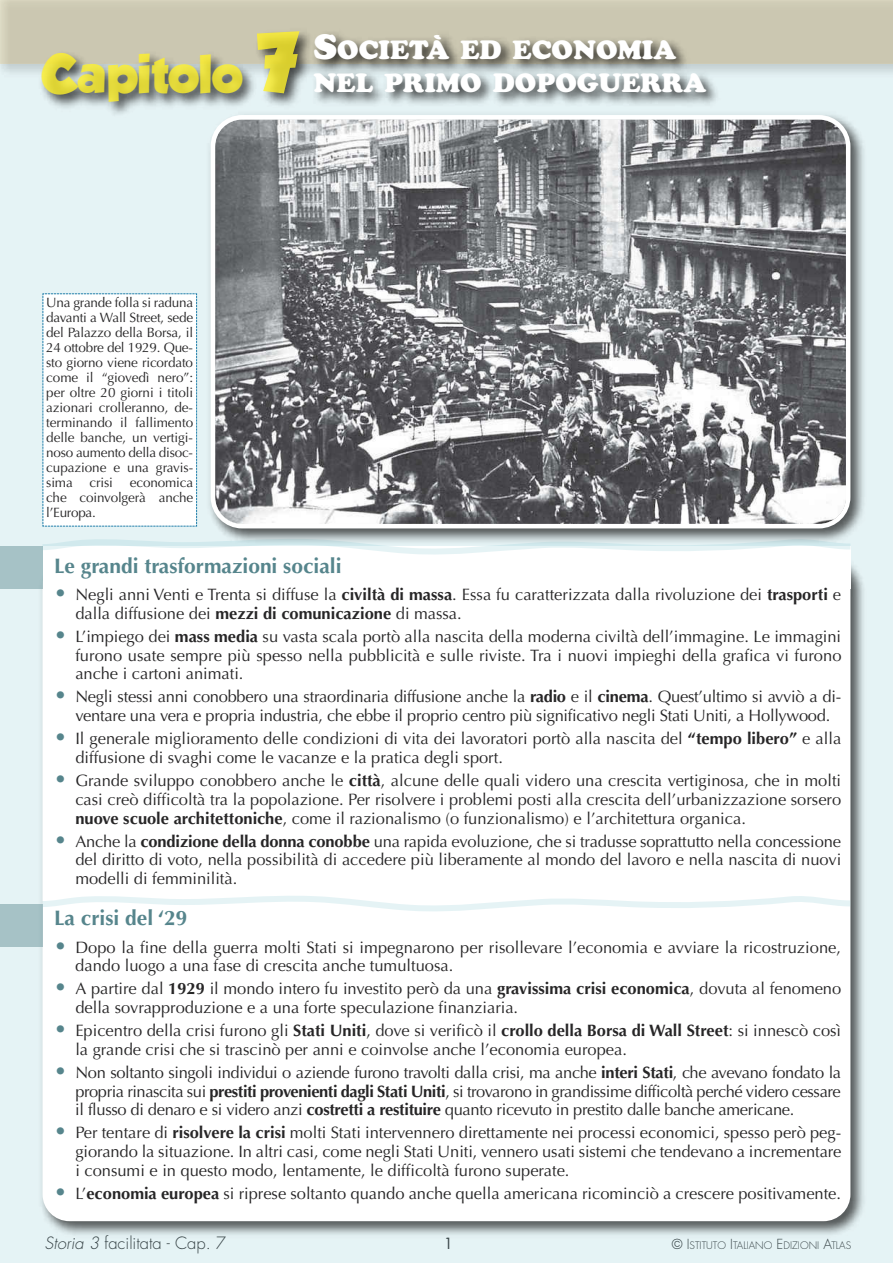
<style>
.page{position:relative;width:893px;height:1263px;background:#e5f3f5}
.page>*{position:absolute;margin:0;border:0;box-sizing:border-box;transform-origin:0 0}
.t1{font:47.55px "GROBOLD";color:rgb(255 241 42/.8)}
.t2{font:26.25px/33.2px "Cooper Black Std";color:#fff}
.t3{font:700 21px "Optima";color:#56858c}
.t4{font:16.5px/18.8px "Optima";color:#272627}
.t5{font:300 16.5px "Futura";color:#272627}
.t6{font:15px "Futura";color:#272627}
.t7{font:13.5px/15px "Optima";letter-spacing:-.01em;color:#272627;text-align:justify}
.t8{font:300 10.2px "Futura";color:#272627}
.s1{font-size:75px}
.s2{font-size:35.1px}
.s3{font-size:21px;color:#56858c}
.s4{font-weight:700}
.s5{font-style:italic}
.s6{font-size:13.5px}
</style>
<div class="page">
<img style="left:36px;top:560px;width:828px;height:675px">
<div style="left:43px;top:558px;width:807px;height:663px;background:#fff;border-radius:27px"></div>
<div style="left:0;top:0;width:893px;height:64px;background:#cbc7b1"></div>
<img style="left:34px;top:32px;width:270px;height:82px">
<div style="left:43px;top:546px;width:807px;height:42px;background:#fff"></div>
<div style="left:0;top:546px;width:43px;height:42px;background:#a6c2c6"></div>
<svg style="left:43px;top:539px;width:808px;height:21px"></svg>
<div style="left:0;top:904px;width:43px;height:43px;background:#a6c2c6"></div>
<svg style="left:37px;top:890px;width:819px;height:27px"></svg>
<img style="left:204px;top:108px;width:660px;height:440px">
<svg style="left:211px;top:115px;width:639px;height:413px;background:#86878a"></svg>
<div style="left:42px;top:293px;width:155px;height:234px;background:#fff"></div>
<img style="left:304px;top:33px;width:585px;height:111px">
<h1 class="t1" style="left:43px;top:46px;width:257px">Capitolo <span class="s1">7</span></h1>
<h2 class="t2" style="left:314px;top:35px;width:394px"><span class="s2">S</span>OCIETÀ ED ECONOMIA<br>NEL PRIMO DOPOGUERRA</h2>
<p class="t7" style="left:46px;top:297px;width:148px">Una grande folla si raduna davanti a Wall Street, sede del Palazzo della Borsa, il 24 ottobre del 1929. Que&shy;sto giorno viene ricordato come il “giovedì nero”: per oltre 20 giorni i titoli azionari crolleranno, de&shy;terminando il fallimento delle banche, un vertigi&shy;noso aumento della disoc&shy;cupazione e una gravis&shy;sima crisi economica che coinvolgerà anche l’Europa.</p>
<p class="t3" style="left:54px;top:557px;width:289px">Le grandi trasformazioni sociali</p>
<p class="t4" style="left:75px;top:587px;width:767px;text-indent:-21px"><span class="s3">•</span> Negli anni Venti e Trenta si diffuse la <span class="s4">civiltà di massa</span>. Essa fu caratterizzata dalla rivoluzione dei <span class="s4">trasporti</span> e dalla diffusione dei <span class="s4">mezzi di comunicazione</span> di massa.</p>
<p class="t4" style="left:75px;top:629px;width:768px;text-align:justify;text-indent:-21px"><span class="s3">•</span> L’impiego dei <span class="s4">mass media</span> su vasta scala portò alla nascita della moderna civiltà dell’immagine. Le immagini furono usate sempre più spesso nella pubblicità e sulle riviste. Tra i nuovi impieghi della grafica vi furono anche i cartoni animati.</p>
<p class="t4" style="left:75px;top:689px;width:767px;text-indent:-21px"><span class="s3">•</span> Negli stessi anni conobbero una straordinaria diffusione anche la <span class="s4">radio</span> e il <span class="s4">cinema</span>. Quest’ultimo si avviò a di&shy;ventare una vera e propria industria, che ebbe il proprio centro più significativo negli Stati Uniti, a Hollywood.</p>
<p class="t4" style="left:75px;top:731px;width:767px;text-indent:-21px"><span class="s3">•</span> Il generale miglioramento delle condizioni di vita dei lavoratori portò alla nascita del <span class="s4">“tempo libero”</span> e alla diffusione di svaghi come le vacanze e la pratica degli sport.</p>
<p class="t4" style="left:75px;top:773px;width:767px;text-align:justify;text-indent:-21px"><span class="s3">•</span> Grande sviluppo conobbero anche le <span class="s4">città</span>, alcune delle quali videro una crescita vertiginosa, che in molti casi creò difficoltà tra la popolazione. Per risolvere i problemi posti alla crescita dell’urbanizzazione sorsero <span class="s4">nuove scuole architettoniche</span>, come il razionalismo (o funzionalismo) e l’architettura organica.</p>
<p class="t4" style="left:75px;top:833px;width:767px;text-align:justify;text-indent:-21px"><span class="s3">•</span> Anche la <span class="s4">condizione della donna conobbe</span> una rapida evoluzione, che si tradusse soprattutto nella concessione del diritto di voto, nella possibilità di accedere più liberamente al mondo del lavoro e nella nascita di nuovi modelli di femminilità.</p>
<p class="t3" style="left:54px;top:909px;width:135px">La crisi del ‘29</p>
<p class="t4" style="left:75px;top:939px;width:767px;text-indent:-21px"><span class="s3">•</span> Dopo la fine della guerra molti Stati si impegnarono per risollevare l’economia e avviare la ricostruzione, dando luogo a una fase di crescita anche tumultuosa.</p>
<p class="t4" style="left:75px;top:981px;width:767px;text-indent:-21px"><span class="s3">•</span> A partire dal <span class="s4">1929</span> il mondo intero fu investito però da una <span class="s4">gravissima crisi economica</span>, dovuta al fenomeno della sovrapproduzione e a una forte speculazione finanziaria.</p>
<p class="t4" style="left:75px;top:1023px;width:767px;text-indent:-21px"><span class="s3">•</span> Epicentro della crisi furono gli <span class="s4">Stati Uniti</span>, dove si verificò il <span class="s4">crollo della Borsa di Wall Street</span>: si innescò così la grande crisi che si trascinò per anni e coinvolse anche l’economia europea.</p>
<p class="t4" style="left:75px;top:1064px;width:767px;text-align:justify;text-indent:-21px"><span class="s3">•</span> Non soltanto singoli individui o aziende furono travolti dalla crisi, ma anche <span class="s4">interi Stati</span>, che avevano fondato la propria rinascita sui <span class="s4">prestiti provenienti dagli Stati Uniti</span>, si trovarono in grandissime difficoltà perché videro cessare il flusso di denaro e si videro anzi <span class="s4">costretti a restituire</span> quanto ricevuto in prestito dalle banche americane.</p>
<p class="t4" style="left:75px;top:1125px;width:768px;text-align:justify;text-indent:-21px"><span class="s3">•</span> Per tentare di <span class="s4">risolvere la crisi</span> molti Stati intervennero direttamente nei processi economici, spesso però peg&shy;giorando la situazione. In altri casi, come negli Stati Uniti, vennero usati sistemi che tendevano a incrementare i consumi e in questo modo, lentamente, le difficoltà furono superate.</p>
<p class="t4" style="left:54px;top:1185px;width:788px"><span class="s3">•</span> L’<span class="s4">economia europea</span> si riprese soltanto quando anche quella americana ricominciò a crescere positivamente.</p>
<p class="t5" style="left:45px;top:1235px;width:183px"><span class="s5">Storia 3</span> facilitata - Cap. 7</p>
<p class="t6" style="left:444px;top:1236px;width:11px">1</p>
<p class="t8" style="left:672px;top:1240px;width:181px"><span class="s6">© I</span>STITUTO <span class="s6">I</span>TALIANO <span class="s6">E</span>DIZIONI <span class="s6">A</span>TLAS</p>
</div>
